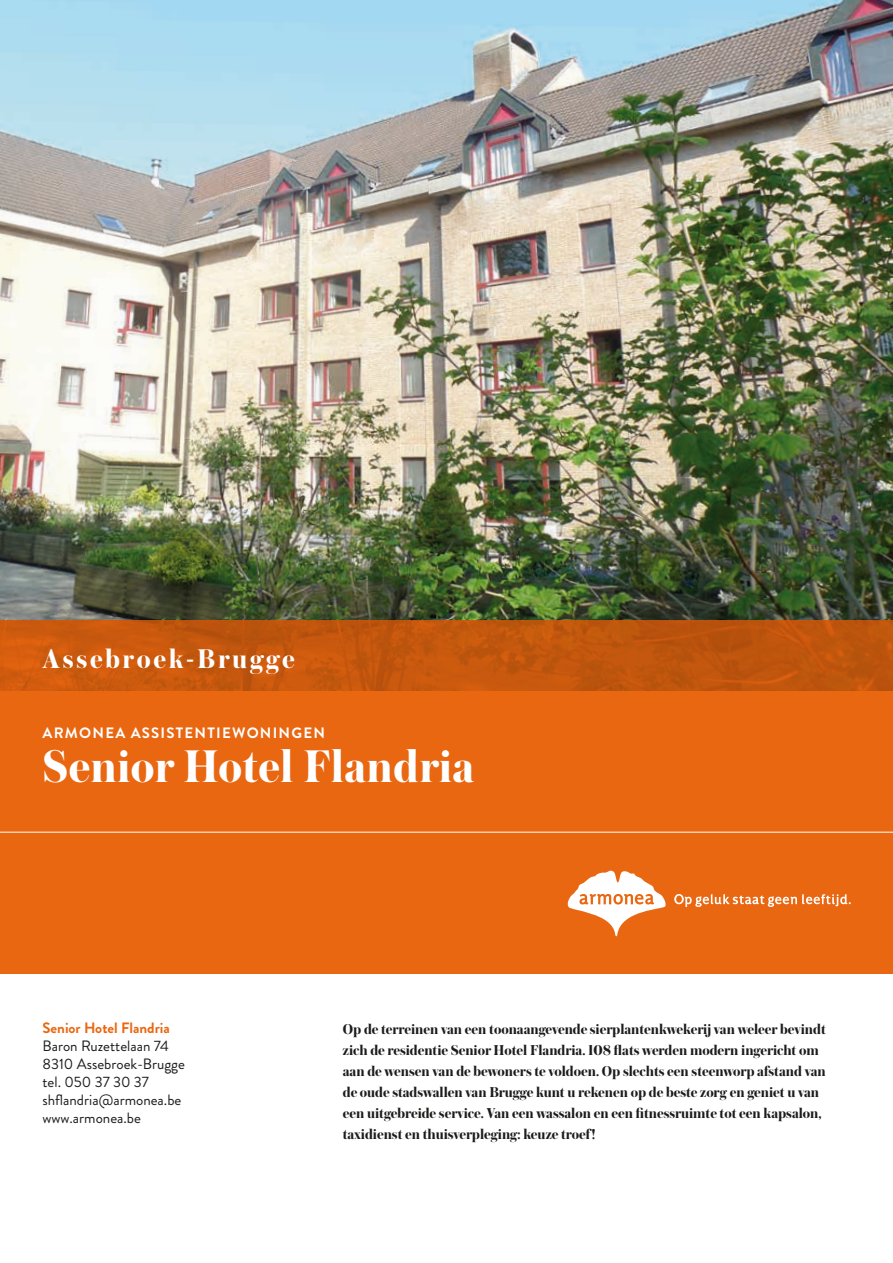
<style>
.page{position:relative;width:893px;height:1263px;background:#fff}
.page>*{position:absolute;margin:0;border:0;box-sizing:border-box;transform-origin:0 0}
.t1{font:700 48.15px "Austin";letter-spacing:.01em;color:#fff}
.t2{font:700 28.35px "Austin";letter-spacing:.1em;color:#fff}
.t3{font:700 15px/21px "Austin";color:#1c1c1b}
.t4{font:15px/18px "Brandon Grotesque";color:#1c1c1b}
.t5{font:700 15px "Brandon Grotesque";letter-spacing:.08em;color:#fff}
.t6{font:700 15px "Brandon Grotesque";color:#ea6711}
</style>
<div class="page">
<img style="left:0;top:0;width:893px;height:620px">
<div style="left:0;top:832px;width:893px;height:142px;background:#ea6711"></div>
<div style="left:0;top:691px;width:893px;height:141px;background:#ea6711"></div>
<svg style="left:568px;top:871px;width:98px;height:66px"></svg>
<svg style="left:674px;top:894px;width:177px;height:13px"></svg>
<svg style="left:0;top:620px;width:893px;height:71px;fill:#c3570d"></svg>
<hr style="left:0;top:832px;width:893px;height:1px;background:#fff">
<h2 class="t2" style="left:43px;top:638px;width:254px">Assebroek-Brugge</h2>
<p class="t5" style="left:43px;top:722px;width:284px">ARMONEA ASSISTENTIEWONINGEN</p>
<h1 class="t1" style="left:43px;top:732px;width:433px">Senior Hotel Flandria</h1>
<p class="t6" style="left:43px;top:1017px;width:129px">Senior Hotel Flandria</p>
<p class="t4" style="left:43px;top:1037px;width:144px">Baron Ruzettelaan 74<br>8310 Assebroek-Brugge tel. 050 37 30 37 shflandria@armonea.be www.armonea.be</p>
<p class="t3" style="left:343px;top:1018px;width:484px">Op de terreinen van een toonaangevende sierplantenkwekerij van weleer bevindt zich de residentie Senior Hotel Flandria. 108 flats werden modern ingericht om aan de wensen van de bewoners te voldoen. Op slechts een steenworp afstand van de oude stadswallen van Brugge kunt u rekenen op de beste zorg en geniet u van een uitgebreide service. Van een wassalon en een fitnessruimte tot een kapsalon, taxidienst en thuisverpleging: keuze troef!</p>
</div>
